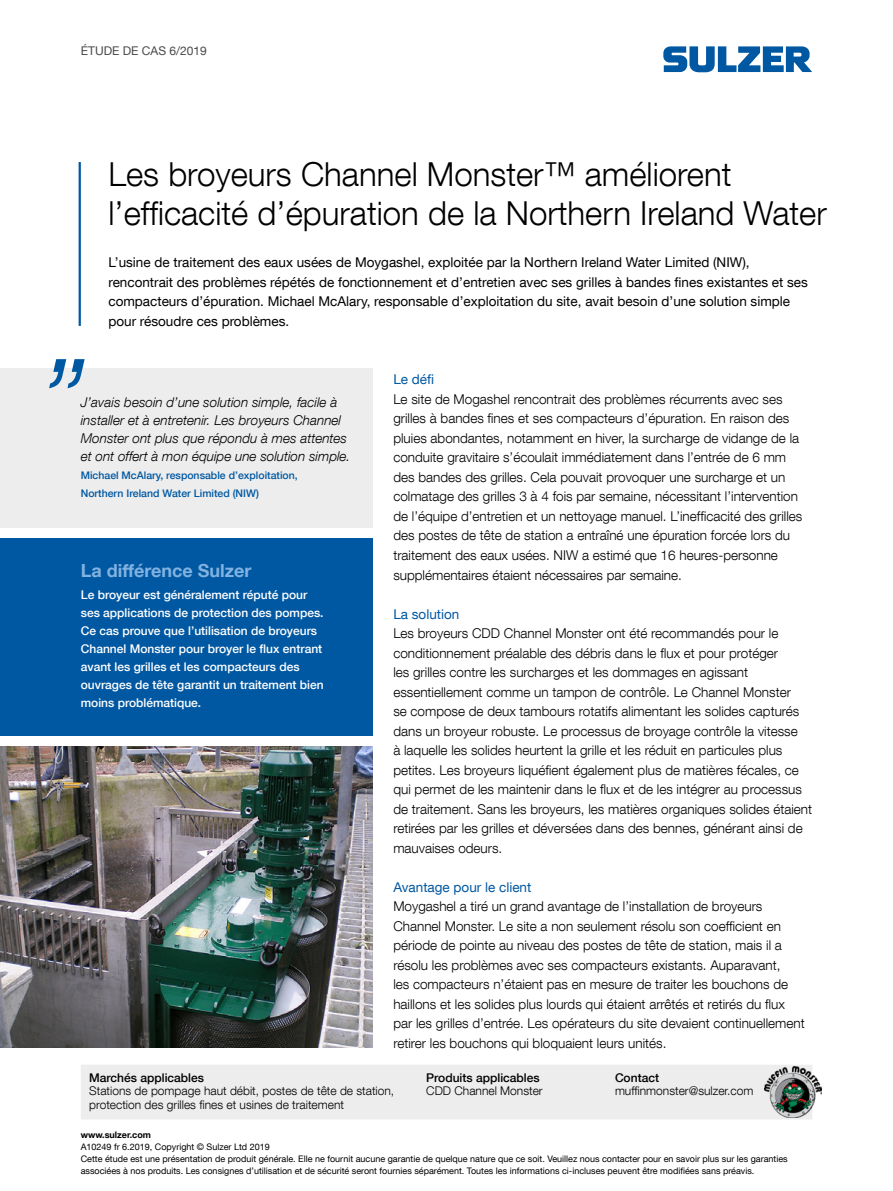
<style>
.page{position:relative;width:893px;height:1191px;background:#fff}
.page>*{position:absolute;margin:0;border:0;box-sizing:border-box;transform-origin:0 0}
.Cover_title{font:300 33px/39.6px "Helvetica Neue LT Com";color:#000}
.Difference_headline{font:700 18px "Helvetica Neue LT Com";color:#81b2e1}
.Body_text{font:300 13.5px/19.5px "Helvetica Neue LT Com";color:#000}
.Lead_text{font:13.5px/19.5px "Helvetica Neue LT Com";color:#000}
.t1{font:italic 300 13.5px/18px "Helvetica Neue LT Com";color:#000}
.Subtitle_blue{font:13.5px "Helvetica Neue LT Com";color:#0058a2}
.Difference_text{font:500 12px/18px "Helvetica Neue LT Com";color:#fff}
.Contact_text{font:300 12px/13.5px "Helvetica Neue LT Com";color:#000}
.Contact_headline{font:500 12px "Helvetica Neue LT Com";color:#000}
.CASE_STUDY{font:12px "Helvetica Neue LT Com";color:#4a4a49}
.Quoted_person{font:500 10.5px/18px "Helvetica Neue LT Com";color:#0058a2}
.Disclaimer{font:9px/12px "Helvetica Neue LT Com";color:#000}
.URL{font:700 9px "Helvetica Neue LT Com";color:#000}
</style>
<div class="page">
<div style="left:81px;top:1065px;width:731px;height:54px;background:#ededed"></div>
<svg style="left:663px;top:46px;width:149px;height:26px"></svg>
<div style="left:0;top:368px;width:372px;height:160px;background:#ededed"></div>
<svg style="left:49px;top:359px;width:36px;height:29px"></svg>
<hr style="left:79px;top:162px;width:2px;height:164px;background:#0058a2">
<img style="left:0;top:746px;width:372px;height:301px">
<div style="left:0;top:538px;width:372px;height:197px;background:#0058a2"></div>
<img style="left:764px;top:1066px;width:58px;height:51px">
<p class="CASE_STUDY" style="left:81px;top:43px;width:128px">ÉTUDE DE CAS 6/2019</p>
<p class="Cover_title" style="left:108px;top:153px;width:720px">Les broyeurs Channel Monster™ améliorent l’efficacité d’épuration de la Northern Ireland Water</p>
<p class="Lead_text" style="left:108px;top:252px;width:701px">L’usine de traitement des eaux usées de Moygashel, exploitée par la Northern Ireland Water Limited (NIW), rencontrait des problèmes répétés de fonctionnement et d’entretien avec ses grilles à bandes fines existantes et ses compacteurs d’épuration. Michael McAlary, responsable d’exploitation du site, avait besoin d’une solution simple pour résoudre ces problèmes.</p>
<p class="t1" style="left:81px;top:393px;width:271px">J’avais besoin d’une solution simple, facile à installer et à entretenir. Les broyeurs Channel Monster ont plus que répondu à mes attentes et ont offert à mon équipe une solution simple.</p>
<p class="Quoted_person" style="left:81px;top:466px;width:218px">Michael McAlary, responsable d’exploitation,<br>Northern Ireland Water Limited (NIW)</p>
<p class="Difference_headline" style="left:81px;top:559px;width:172px">La différence Sulzer</p>
<p class="Difference_text" style="left:81px;top:585px;width:244px">Le broyeur est généralement réputé pour ses applications de protection des pompes.<br>Ce cas prouve que l’utilisation de broyeurs Channel Monster pour broyer le flux entrant avant les grilles et les compacteurs des ouvrages de tête garantit un traitement bien moins problématique.</p>
<p class="Subtitle_blue" style="left:393px;top:371px;width:42px">Le défi</p>
<p class="Body_text" style="left:393px;top:389px;width:411px">Le site de Mogashel rencontrait des problèmes récurrents avec ses grilles à bandes fines et ses compacteurs d’épuration. En raison des pluies abondantes, notamment en hiver, la surcharge de vidange de la conduite gravitaire s’écoulait immédiatement dans l’entrée de 6 mm des bandes des grilles. Cela pouvait provoquer une surcharge et un colmatage des grilles 3 à 4 fois par semaine, nécessitant l’intervention de l’équipe d’entretien et un nettoyage manuel. L’inefficacité des grilles des postes de tête de station a entraîné une épuration forcée lors du traitement des eaux usées. NIW a estimé que 16 heures-personne supplémentaires étaient nécessaires par semaine.</p>
<p class="Subtitle_blue" style="left:393px;top:605px;width:68px">La solution</p>
<p class="Body_text" style="left:393px;top:623px;width:420px">Les broyeurs CDD Channel Monster ont été recommandés pour le conditionnement préalable des débris dans le flux et pour protéger<br>les grilles contre les surcharges et les dommages en agissant essentiellement comme un tampon de contrôle. Le Channel Monster<br>se compose de deux tambours rotatifs alimentant les solides capturés dans un broyeur robuste. Le processus de broyage contrôle la vitesse<br>à laquelle les solides heurtent la grille et les réduit en particules plus petites. Les broyeurs liquéfient également plus de matières fécales, ce qui permet de les maintenir dans le flux et de les intégrer au processus de traitement. Sans les broyeurs, les matières organiques solides étaient retirées par les grilles et déversées dans des bennes, générant ainsi de mauvaises odeurs.</p>
<p class="Subtitle_blue" style="left:393px;top:878px;width:140px">Avantage pour le client</p>
<p class="Body_text" style="left:393px;top:896px;width:413px">Moygashel a tiré un grand avantage de l’installation de broyeurs Channel Monster. Le site a non seulement résolu son coefficient en période de pointe au niveau des postes de tête de station, mais il a résolu les problèmes avec ses compacteurs existants. Auparavant,<br>les compacteurs n’étaient pas en mesure de traiter les bouchons de haillons et les solides plus lourds qui étaient arrêtés et retirés du flux par les grilles d’entrée. Les opérateurs du site devaient continuellement retirer les bouchons qui bloquaient leurs unités.</p>
<p class="Contact_headline" style="left:89px;top:1070px;width:116px">Marchés applicables</p>
<p class="Contact_text" style="left:89px;top:1084px;width:306px">Stations de pompage haut débit, postes de tête de station, protection des grilles fines et usines de traitement</p>
<p class="Contact_headline" style="left:426px;top:1070px;width:115px">Produits applicables</p>
<p class="Contact_text" style="left:426px;top:1084px;width:118px">CDD Channel Monster</p>
<p class="Contact_headline" style="left:615px;top:1070px;width:46px">Contact</p>
<p class="Contact_text" style="left:615px;top:1084px;width:140px">muffinmonster@sulzer.com</p>
<p class="URL" style="left:81px;top:1129px;width:72px">www.sulzer.com</p>
<p class="Disclaimer" style="left:81px;top:1140px;width:190px">A10249 fr 6.2019, Copyright © Sulzer Ltd 2019</p>
<p class="Disclaimer" style="left:81px;top:1152px;width:708px">Cette étude est une présentation de produit générale. Elle ne fournit aucune garantie de quelque nature que ce soit. Veuillez nous contacter pour en savoir plus sur les garanties associées à nos produits. Les consignes d’utilisation et de sécurité seront fournies séparément. Toutes les informations ci-incluses peuvent être modifiées sans préavis.</p>
</div>
